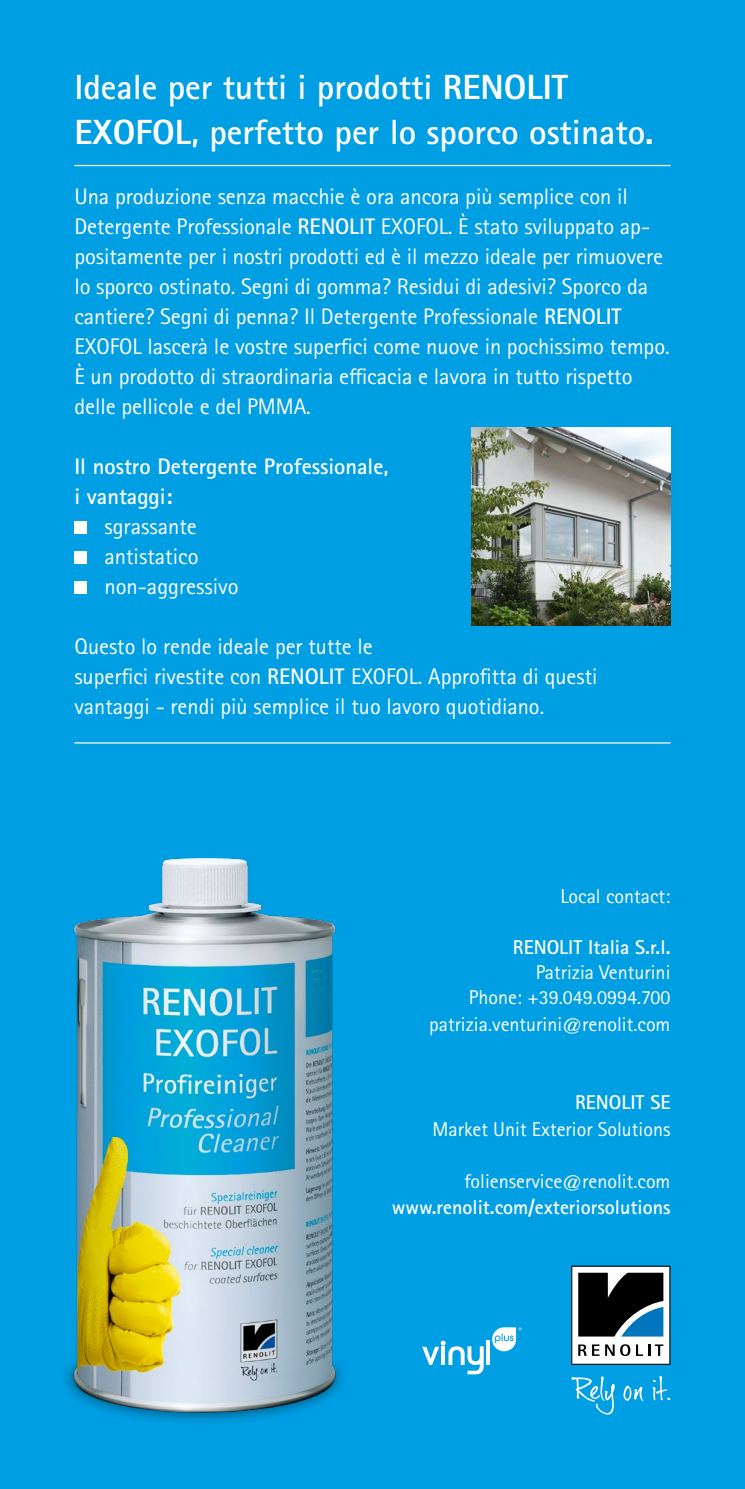
<style>
.page{position:relative;width:745px;height:1489px;background:#fff}
.page>*{position:absolute;margin:0;border:0;box-sizing:border-box;transform-origin:0 0}
.t1{font:700 35px/45px "Rotis Sans Serif Pro";color:#fff}
.t2{font:22.5px/30px "Rotis Sans Serif Pro";letter-spacing:-.005em;color:#fff}
.t3{font:700 22.5px/30px "Rotis Sans Serif Pro";color:#fff}
.t4{font:20px/25.5px "Rotis Sans Serif Pro";color:#fff;text-align:right}
.t5{font:700 20px "Rotis Sans Serif Pro";color:#fff}
.s1{font-weight:800}
.s2{font-weight:700}
</style>
<div class="page">
<div style="left:0;top:0;width:744px;height:1488px;background:#009ee3"></div>
<svg style="left:571px;top:1265px;width:99px;height:99px;background:#6d777e"></svg>
<svg style="left:623px;top:1385px;width:20px;height:15px"></svg>
<svg style="left:652px;top:1376px;width:18px;height:24px"></svg>
<svg style="left:571px;top:1376px;width:43px;height:38px"></svg>
<img style="left:65px;top:858px;width:278px;height:564px">
<hr style="left:74px;top:165px;width:596px;height:1px;background:#fff">
<hr style="left:74px;top:742px;width:596px;height:1px;background:#fff">
<div style="left:74px;top:521px;width:13px;height:13px;background:#fff"></div>
<div style="left:74px;top:551px;width:13px;height:13px;background:#fff"></div>
<div style="left:74px;top:581px;width:13px;height:13px;background:#fff"></div>
<img style="left:471px;top:427px;width:199px;height:198px">
<hr style="left:486px;top:1340px;width:4px;height:24px;background:#fff">
<svg style="left:422px;top:1340px;width:61px;height:34px"></svg>
<svg style="left:492px;top:1327px;width:29px;height:24px"></svg>
<h1 class="t1" style="left:74px;top:64px;width:580px">Ideale per tutti i prodotti <span class="s1">RENOLIT<br>EXOFOL</span>, perfetto per lo sporco ostinato.</h1>
<p class="t2" style="left:74px;top:181px;width:596px">Una produzione senza macchie è ora ancora più semplice con il Detergente Professionale <span class="s2">RENOLIT</span> EXOFOL. È stato sviluppato ap&shy;positamente per i nostri prodotti ed è il mezzo ideale per rimuovere lo sporco ostinato. Segni di gomma? Residui di adesivi? Sporco da cantiere? Segni di penna? Il Detergente Professionale <span class="s2">RENOLIT </span>EXOFOL lascerà le vostre superfici come nuove in pochissimo tempo.<br>È un prodotto di straordinaria efficacia e lavora in tutto rispetto delle pellicole e del PMMA.</p>
<p class="t3" style="left:74px;top:451px;width:315px">Il nostro Detergente Professionale, i vantaggi:</p>
<p class="t2" style="left:104px;top:511px;width:136px">sgrassante antistatico non-aggressivo</p>
<p class="t2" style="left:74px;top:631px;width:524px">Questo lo rende ideale per tutte le<br>superfici rivestite con <span class="s2">RENOLIT</span> EXOFOL. Approfitta di questi vantaggi - rendi più semplice il tuo lavoro quotidiano.</p>
<p class="t4" style="left:560px;top:883px;width:111px">Local contact:</p>
<p class="t5" style="left:512px;top:934px;width:159px">RENOLIT Italia S.r.l.</p>
<p class="t4" style="left:429px;top:959px;width:243px">Patrizia Venturini<br>Phone: +39.049.0994.700 patrizia.venturini@renolit.com</p>
<p class="t5" style="left:575px;top:1089px;width:97px">RENOLIT SE</p>
<p class="t4" style="left:432px;top:1116px;width:239px">Market Unit Exterior Solutions</p>
<p class="t4" style="left:464px;top:1168px;width:207px">folienservice@renolit.com</p>
<p class="t5" style="left:391px;top:1194px;width:280px">www.renolit.com/exteriorsolutions</p>
</div>
